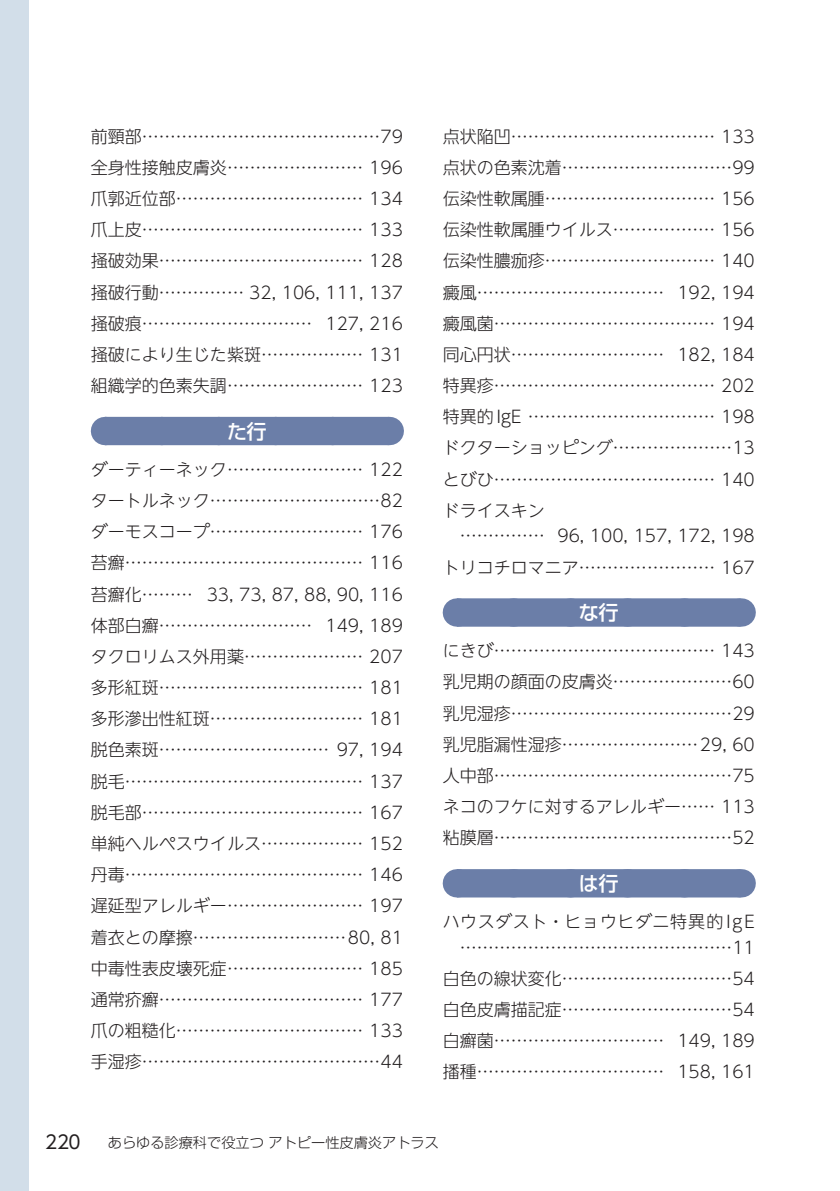
<style>
.page{position:relative;width:840px;height:1191px;background:#fff}
.page>*{position:absolute;margin:0;border:0;box-sizing:border-box;transform-origin:0 0}
.t1{font:500 19.8px "Shin Go Pr 6";color:#fff}
.t2{font:18.4px "MO Clear Tone SG";color:#231f20}
.t3{font:300 17px/31.2px "UD Shin Go NT Pr 6";color:#231f20;text-align:justify}
.t4{font:300 17px/25.6px "UD Shin Go NT Pr 6";letter-spacing:.03em;color:#231f20;text-align:right}
.t5{font:300 14.2px "Shin Go Pr 6";color:#231f20}
</style>
<div class="page">
<div style="left:0;top:0;width:28px;height:1191px;background:#d2dee9"></div>
<div style="left:105px;top:417px;width:283px;height:28px;background:#6b7ea8"></div>
<svg style="left:388px;top:417px;width:1px;height:28px"></svg>
<div style="left:456px;top:598px;width:284px;height:28px;background:#6b7ea8"></div>
<svg style="left:513px;top:598px;width:198px;height:1px"></svg>
<svg style="left:740px;top:598px;width:1px;height:28px"></svg>
<div style="left:456px;top:869px;width:284px;height:28px;background:#6b7ea8"></div>
<svg style="left:517px;top:869px;width:194px;height:1px"></svg>
<svg style="left:740px;top:869px;width:1px;height:28px"></svg>
<p class="t3" style="left:91px;top:120px;width:313px">前頸部……………………………………79全身性接触皮膚炎…………………… 196爪郭近位部…………………………… 134爪上皮………………………………… 133掻破効果……………………………… 128掻破行動…………… 32, 106, 111, 137掻破痕………………………… 127, 216掻破により生じた紫斑……………… 131組織学的色素失調…………………… 123</p>
<p class="t1" style="left:227px;top:415px;width:41px">た行</p>
<p class="t3" style="left:91px;top:453px;width:313px">ダーティーネック…………………… 122タートルネック…………………………82ダーモスコープ……………………… 176苔癬…………………………………… 116苔癬化……… 33, 73, 87, 88, 90, 116体部白癬……………………… 149, 189タクロリムス外用薬………………… 207多形紅斑……………………………… 181多形滲出性紅斑……………………… 181脱色素斑………………………… 97, 194脱毛…………………………………… 137脱毛部………………………………… 167単純ヘルペスウイルス……………… 152丹毒…………………………………… 146遅延型アレルギー…………………… 197着衣との摩擦………………………80, 81中毒性表皮壊死症…………………… 185通常疥癬……………………………… 177爪の粗糙化…………………………… 133手湿疹……………………………………44</p>
<p class="t3" style="left:442px;top:120px;width:313px">点状陥凹……………………………… 133点状の色素沈着…………………………99伝染性軟属腫………………………… 156伝染性軟属腫ウイルス……………… 156伝染性膿痂疹………………………… 140癜風…………………………… 192, 194癜風菌………………………………… 194同心円状……………………… 182, 184特異疹………………………………… 202特異的IgE …………………………… 198ドクターショッピング…………………13とびひ………………………………… 140ドライスキン</p>
<p class="t3" style="left:442px;top:519px;width:313px;text-align:right">…………… 96, 100, 157, 172, 198トリコチロマニア…………………… 167</p>
<p class="t1" style="left:578px;top:596px;width:41px">な行</p>
<p class="t3" style="left:442px;top:634px;width:313px">にきび………………………………… 143乳児期の顔面の皮膚炎…………………60乳児湿疹…………………………………29乳児脂漏性湿疹……………………29, 60人中部……………………………………75ネコのフケに対するアレルギー…… 113粘膜層……………………………………52</p>
<p class="t1" style="left:578px;top:867px;width:41px">は行</p>
<p class="t4" style="left:442px;top:908px;width:313px">ハウスダスト・ヒョウヒダニ特異的IgE …………………………………………11</p>
<p class="t3" style="left:442px;top:962px;width:313px">白色の線状変化…………………………54白色皮膚描記症…………………………54白癬菌………………………… 149, 189播種…………………………… 158, 161</p>
<p class="t2" style="left:45px;top:1129px;width:36px">220</p>
<p class="t5" style="left:108px;top:1131px;width:332px">あらゆる診療科で役立つ アトピー性皮膚炎アトラス</p>
</div>
